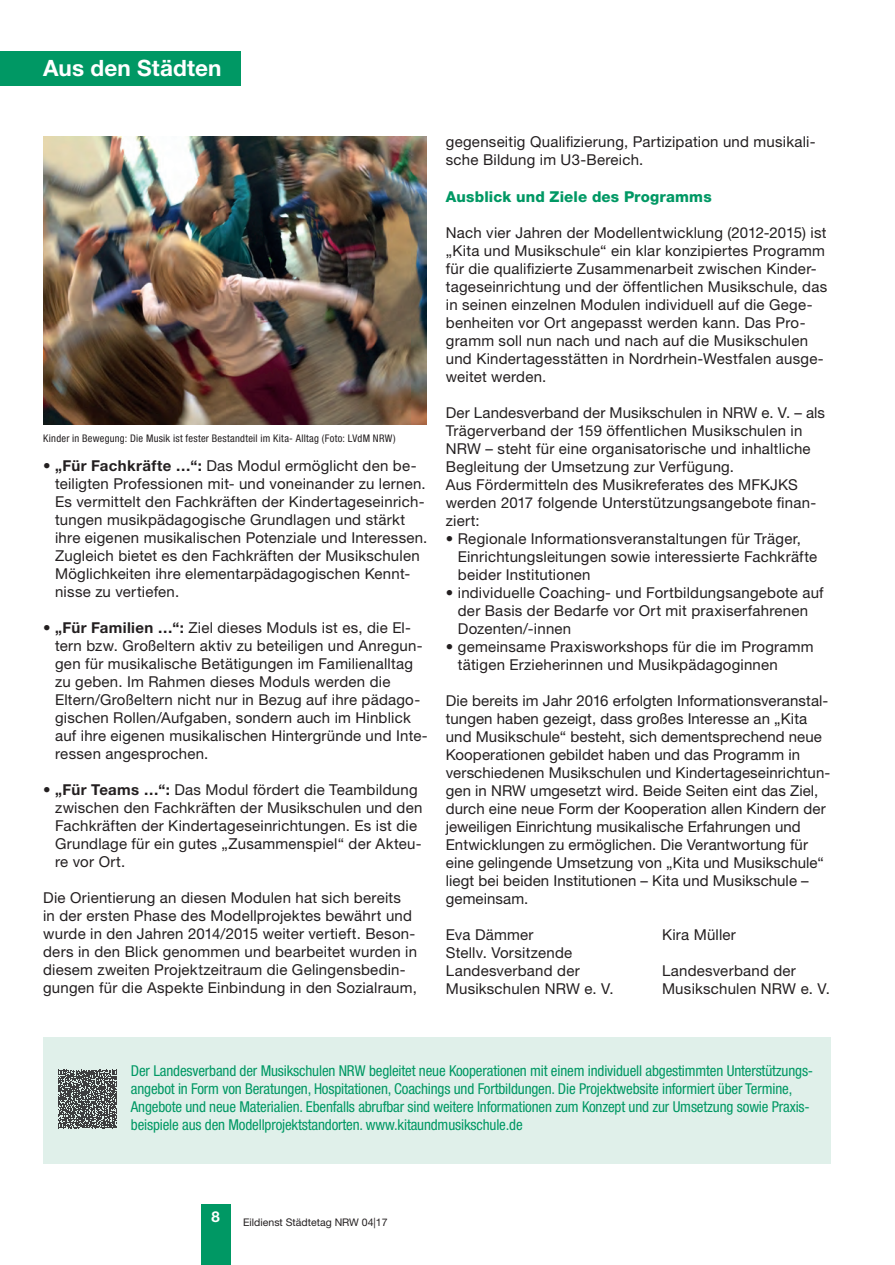
<style>
.page{position:relative;width:895px;height:1265px;background:#fff}
.page>*{position:absolute;margin:0;border:0;box-sizing:border-box;transform-origin:0 0}
.t1{font:700 22.5px "Helvetica Neue LT Pro";letter-spacing:.005em;color:#fff}
.t2{font:15px/18px "Helvetica Neue LT Pro";letter-spacing:.015em;color:#231f20}
.t3{font:condensed 15px/18px "Helvetica Neue LT Pro";letter-spacing:-.01em;color:#009864}
.t4{font:800 15px "Helvetica Neue LT Pro";letter-spacing:.01em;color:#009864}
.t5{font:700 15px "Helvetica Neue LT Pro";color:#fff}
.t6{font:condensed 10.5px "Helvetica Neue LT Pro";letter-spacing:.025em;color:#231f20}
.t7{font:10.5px "Helvetica Neue LT Pro";color:#231f20}
.s1{font-weight:700}
</style>
<div class="page">
<div style="left:200px;top:1204px;width:30px;height:60px;background:#009864"></div>
<div style="left:43px;top:1037px;width:787px;height:126px;background:#e0f0ea"></div>
<svg style="left:58px;top:1069px;width:59px;height:59px;background:#6a6f6e"></svg>
<div style="left:0;top:52px;width:240px;height:34px;background:#009864"></div>
<img style="left:43px;top:137px;width:383px;height:288px">
<h1 class="t1" style="left:43px;top:54px;width:180px">Aus den Städten</h1>
<p class="t6" style="left:43px;top:432px;width:354px">Kinder in Bewegung: Die Musik ist fester Bestandteil im Kita- Alltag (Foto: LVdM NRW)</p>
<p class="t2" style="left:55px;top:456px;width:373px;text-indent:-12px">• <span class="s1">„Für Fachkräfte …“:</span> Das Modul ermöglicht den be&shy;teiligten Professionen mit- und voneinander zu lernen.<br>Es vermittelt den Fachkräften der Kindertageseinrich&shy;tungen musikpädagogische Grundlagen und stärkt ihre eigenen musikalischen Potenziale und Interessen.<br>Zugleich bietet es den Fachkräften der Musikschulen Möglichkeiten ihre elementarpädagogischen Kennt&shy;nisse zu vertiefen.</p>
<p class="t2" style="left:55px;top:618px;width:374px;text-indent:-12px">• <span class="s1">„Für Familien …“:</span> Ziel dieses Moduls ist es, die El&shy;tern bzw. Großeltern aktiv zu beteiligen und Anregun&shy;gen für musikalische Betätigungen im Familienalltag zu geben. Im Rahmen dieses Moduls werden die Eltern/Großeltern nicht nur in Bezug auf ihre pädago&shy;gischen Rollen/Aufgaben, sondern auch im Hinblick auf ihre eigenen musikalischen Hintergründe und Inte&shy;ressen angesprochen.</p>
<p class="t2" style="left:55px;top:780px;width:368px;text-indent:-12px">• <span class="s1">„Für Teams …“:</span> Das Modul fördert die Teambildung zwischen den Fachkräften der Musikschulen und den Fachkräften der Kindertageseinrichtungen. Es ist die Grundlage für ein gutes „Zusammenspiel“ der Akteu&shy;re vor Ort.</p>
<p class="t2" style="left:43px;top:888px;width:375px">Die Orientierung an diesen Modulen hat sich bereits<br>in der ersten Phase des Modellprojektes bewährt und wurde in den Jahren 2014/2015 weiter vertieft. Beson&shy;ders in den Blick genommen und bearbeitet wurden in diesem zweiten Projektzeitraum die Gelingensbedin&shy;gungen für die Aspekte Einbindung in den Sozialraum,</p>
<p class="t2" style="left:445px;top:133px;width:371px">gegenseitig Qualifizierung, Partizipation und musikali&shy;sche Bildung im U3-Bereich.</p>
<p class="t4" style="left:445px;top:187px;width:267px">Ausblick und Ziele des Programms</p>
<p class="t2" style="left:445px;top:223px;width:383px">Nach vier Jahren der Modellentwicklung (2012-2015) ist „Kita und Musikschule“ ein klar konzipiertes Programm für die qualifizierte Zusammenarbeit zwischen Kinder&shy;tageseinrichtung und der öffentlichen Musikschule, das in seinen einzelnen Modulen individuell auf die Gege&shy;benheiten vor Ort angepasst werden kann. Das Pro&shy;gramm soll nun nach und nach auf die Musikschulen und Kindertagesstätten in Nordrhein-Westfalen ausge&shy;weitet werden.</p>
<p class="t2" style="left:445px;top:403px;width:380px">Der Landesverband der Musikschulen in NRW e. V. – als Trägerverband der 159 öffentlichen Musikschulen in NRW – steht für eine organisatorische und inhaltliche Begleitung der Umsetzung zur Verfügung.<br>Aus Fördermitteln des Musikreferates des MFKJKS werden 2017 folgende Unterstützungsangebote finan&shy;ziert:</p>
<p class="t2" style="left:457px;top:529px;width:360px;text-indent:-12px">• Regionale Informationsveranstaltungen für Träger,<br>Einrichtungsleitungen sowie interessierte Fachkräfte beider Institutionen</p>
<p class="t2" style="left:457px;top:583px;width:367px;text-indent:-12px">• individuelle Coaching- und Fortbildungsangebote auf der Basis der Bedarfe vor Ort mit praxiserfahrenen<br>Dozenten/-innen</p>
<p class="t2" style="left:457px;top:637px;width:357px;text-indent:-12px">• gemeinsame Praxisworkshops für die im Programm tätigen Erzieherinnen und Musikpädagoginnen</p>
<p class="t2" style="left:445px;top:691px;width:386px">Die bereits im Jahr 2016 erfolgten Informationsveranstal&shy;tungen haben gezeigt, dass großes Interesse an „Kita und Musikschule“ besteht, sich dementsprechend neue Kooperationen gebildet haben und das Programm in verschiedenen Musikschulen und Kindertageseinrichtun&shy;gen in NRW umgesetzt wird. Beide Seiten eint das Ziel, durch eine neue Form der Kooperation allen Kindern der jeweiligen Einrichtung musikalische Erfahrungen und Entwicklungen zu ermöglichen. Die Verantwortung für eine gelingende Umsetzung von „Kita und Musikschule“ liegt bei beiden Institutionen – Kita und Musikschule – gemeinsam.</p>
<p class="t2" style="left:445px;top:925px;width:89px">Eva Dämmer</p>
<p class="t2" style="left:661px;top:925px;width:75px">Kira Müller</p>
<p class="t2" style="left:445px;top:943px;width:135px">Stellv. Vorsitzende<br>Landesverband der</p>
<p class="t2" style="left:661px;top:961px;width:135px">Landesverband der</p>
<p class="t2" style="left:445px;top:979px;width:169px">Musikschulen NRW e. V.</p>
<p class="t2" style="left:661px;top:979px;width:169px">Musikschulen NRW e. V.</p>
<p class="t3" style="left:131px;top:1060px;width:683px">Der Landesverband der Musikschulen NRW begleitet neue Kooperationen mit einem individuell abgestimmten Unterstützungs&shy;angebot in Form von Beratungen, Hospitationen, Coachings und Fortbildungen. Die Projektwebsite informiert über Termine, Angebote und neue Materialien. Ebenfalls abrufbar sind weitere Informationen zum Konzept und zur Umsetzung sowie Praxis&shy;beispiele aus den Modellprojektstandorten. www.kitaundmusikschule.de</p>
<p class="t5" style="left:211px;top:1207px;width:10px">8</p>
<p class="t7" style="left:243px;top:1214px;width:146px">Eildienst Städtetag NRW 04|17</p>
</div>
